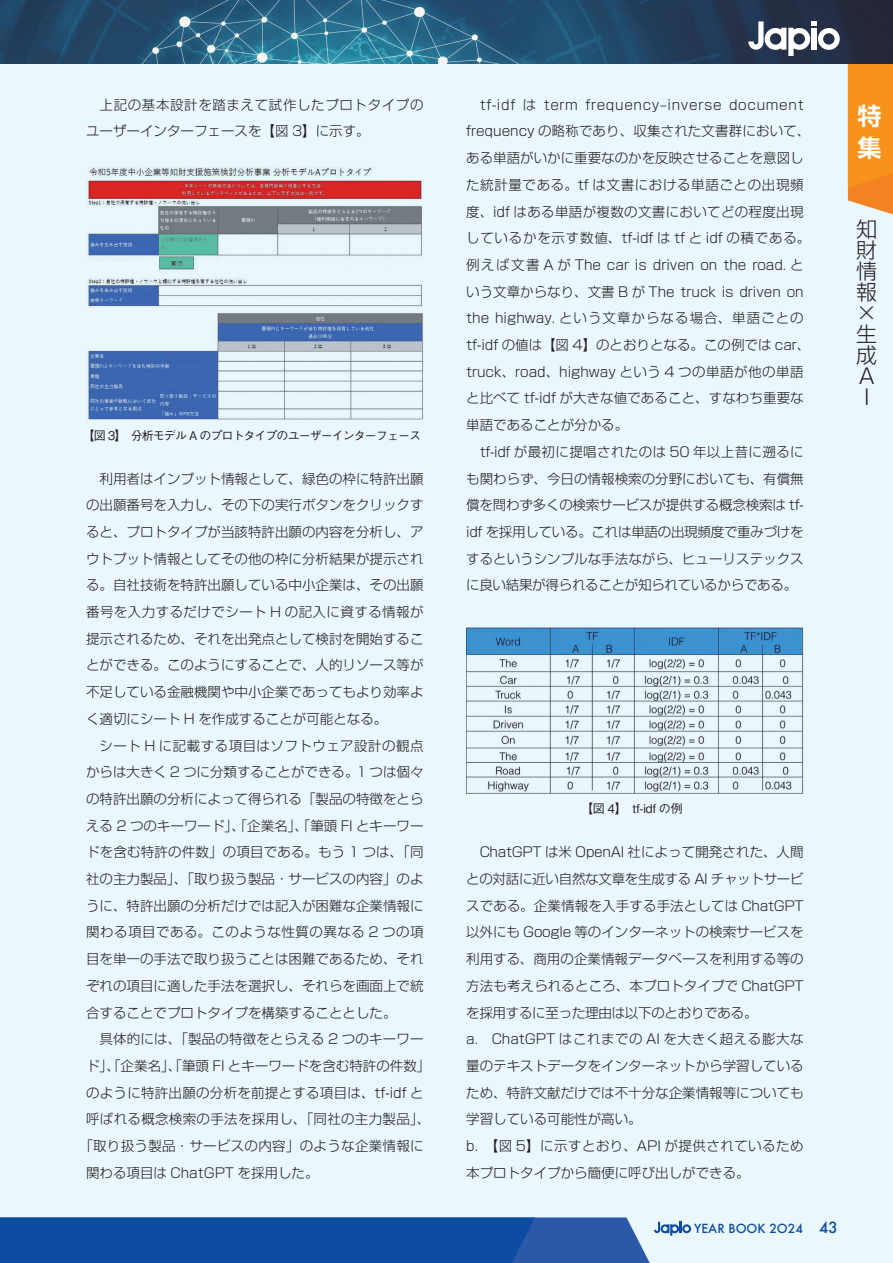
<style>
.page{position:relative;width:893px;height:1263px;background:#eaf7fd}
.page>*{position:absolute;margin:0;border:0;box-sizing:border-box;transform-origin:0 0}
.t1{font:700 24px/32px "Shin Go Pr 5 De";color:#fff}
.t2{font:300 21px/21px "Shin Go Pro";color:#231f20;text-align:center}
.本文{font:300 13.5px/26.7px "Shin Go Pr 5";color:#231f20;text-align:justify}
.本文_段落下げなし{font:300 13.5px/26.7px "Shin Go Pr 5";color:#231f20;text-align:justify}
.本文-2{font:300 13.5px "Shin Go Pr 5";letter-spacing:.02em;color:#231f20}
.本文-3{font:300 13.5px/26.7px "Shin Go Pr 5";letter-spacing:.045em;color:#231f20}
.本文-4{font:300 13.5px "Shin Go Pr 5";letter-spacing:.025em;color:#231f20}
.t3{font:500 12.15px "Futura";color:#0d4da1}
.肩書き_名前{font:500 12px "Gothic BBB Pro";letter-spacing:-.08em;color:#231f20}
.s1{font-size:15px}
</style>
<div class="page">
<svg style="left:0;top:1217px;width:691px;height:46px"></svg>
<img style="left:0;top:0;width:893px;height:64px">
<svg style="left:748px;top:21px;width:92px;height:35px"></svg>
<svg style="left:848px;top:64px;width:45px;height:151px"></svg>
<img style="left:87px;top:167px;width:337px;height:253px">
<img style="left:466px;top:627px;width:338px;height:167px">
<p class="本文-3" style="left:86px;top:90px;width:339px;text-indent:14px">上記の基本設計を踏まえて試作したプロトタイプのユーザーインターフェースを【図 3】に示す。</p>
<p class="肩書き_名前" style="left:83px;top:425px;width:340px">【図 3】　分析モデル A のプロトタイプのユーザーインターフェース</p>
<p class="本文" style="left:86px;top:464px;width:339px;text-indent:14px">利用者はインプット情報として、緑色の枠に特許出願の出願番号を入力し、その下の実行ボタンをクリックすると、プロトタイプが当該特許出願の内容を分析し、アウトプット情報としてその他の枠に分析結果が提示される。自社技術を特許出願している中小企業は、その出願番号を入力するだけでシート H の記入に資する情報が提示されるため、それを出発点として検討を開始することができる。このようにすることで、人的リソース等が不足している金融機関や中小企業であってもより効率よく適切にシート H を作成することが可能となる。</p>
<p class="本文" style="left:86px;top:731px;width:339px;text-indent:14px">シート H に記載する項目はソフトウェア設計の観点からは大きく 2 つに分類することができる。1 つは個々の特許出願の分析によって得られる「製品の特徴をとらえる 2 つのキーワード」、「企業名」、「筆頭 FI とキーワードを含む特許の件数」の項目である。もう 1 つは、「同社の主力製品」、「取り扱う製品・サービスの内容」のように、特許出願の分析だけでは記入が困難な企業情報に関わる項目である。このような性質の異なる 2 つの項目を単一の手法で取り扱うことは困難であるため、それぞれの項目に適した手法を選択し、それらを画面上で統合することでプロトタイプを構築することとした。</p>
<p class="本文" style="left:100px;top:1024px;width:325px">具体的には、「製品の特徴をとらえる 2 つのキーワー</p>
<p class="本文" style="left:86px;top:1051px;width:346px">ド」、「企業名」、「筆頭 FI とキーワードを含む特許の件数」</p>
<p class="本文-2" style="left:86px;top:1081px;width:339px">のように特許出願の分析を前提とする項目は、tf-idf と</p>
<p class="本文-4" style="left:86px;top:1108px;width:346px">呼ばれる概念検索の手法を採用し、「同社の主力製品」、</p>
<p class="本文-2" style="left:79px;top:1135px;width:346px">「取り扱う製品・サービスの内容」のような企業情報に</p>
<p class="本文" style="left:86px;top:1158px;width:234px">関わる項目は ChatGPT を採用した。</p>
<p class="本文" style="left:466px;top:90px;width:346px;text-align:left;text-indent:14px">tf-idf は term frequency–inverse document frequency の略称であり、収集された文書群において、ある単語がいかに重要なのかを反映させることを意図した統計量である。tf は文書における単語ごとの出現頻度、idf はある単語が複数の文書においてどの程度出現しているかを示す数値、tf-idf は tf と idf の積である。例えば文書 A が The car is driven on the road. という文章からなり、文書 B が The truck is driven on the highway. という文章からなる場合、単語ごとのtf-idf の値は【図 4】のとおりとなる。この例では car、truck、road、highway という 4 つの単語が他の単語と比べて tf-idf が大きな値であること、すなわち重要な単語であることが分かる。</p>
<p class="本文" style="left:466px;top:437px;width:339px;text-indent:14px">tf-idf が最初に提唱されたのは 50 年以上昔に遡るにも関わらず、今日の情報検索の分野においても、有償無償を問わず多くの検索サービスが提供する概念検索は tf&shy;idf を採用している。これは単語の出現頻度で重みづけをするというシンプルな手法ながら、ヒューリステックスに良い結果が得られることが知られているからである。</p>
<h1 class="t1" style="left:857px;top:98px;width:25px">特集</h1>
<h2 class="t2" style="left:856px;top:216px;width:22px">知財情報×生成<br>A<br>I</h2>
<p class="肩書き_名前" style="left:581px;top:799px;width:103px">【図 4】　tf-idf の例</p>
<p class="本文" style="left:466px;top:838px;width:339px;text-indent:14px">ChatGPT は米 OpenAI 社によって開発された、人間との対話に近い自然な文章を生成する AI チャットサービスである。企業情報を入手する手法としては ChatGPT以外にも Google 等のインターネットの検索サービスを利用する、商用の企業情報データベースを利用する等の方法も考えられるところ、本プロトタイプで ChatGPTを採用するに至った理由は以下のとおりである。</p>
<p class="本文_段落下げなし" style="left:466px;top:1024px;width:339px">a.　ChatGPT はこれまでの AI を大きく超える膨大な量のテキストデータをインターネットから学習しているため、特許文献だけでは不十分な企業情報等についても学習している可能性が高い。</p>
<p class="本文_段落下げなし" style="left:466px;top:1131px;width:339px">b.　【図 5】に示すとおり、API が提供されているため本プロトタイプから簡便に呼び出しができる。</p>
<p class="t3" style="left:694px;top:1220px;width:145px">YEAR BOOK 2O24 <span class="s1">43</span></p>
</div>
